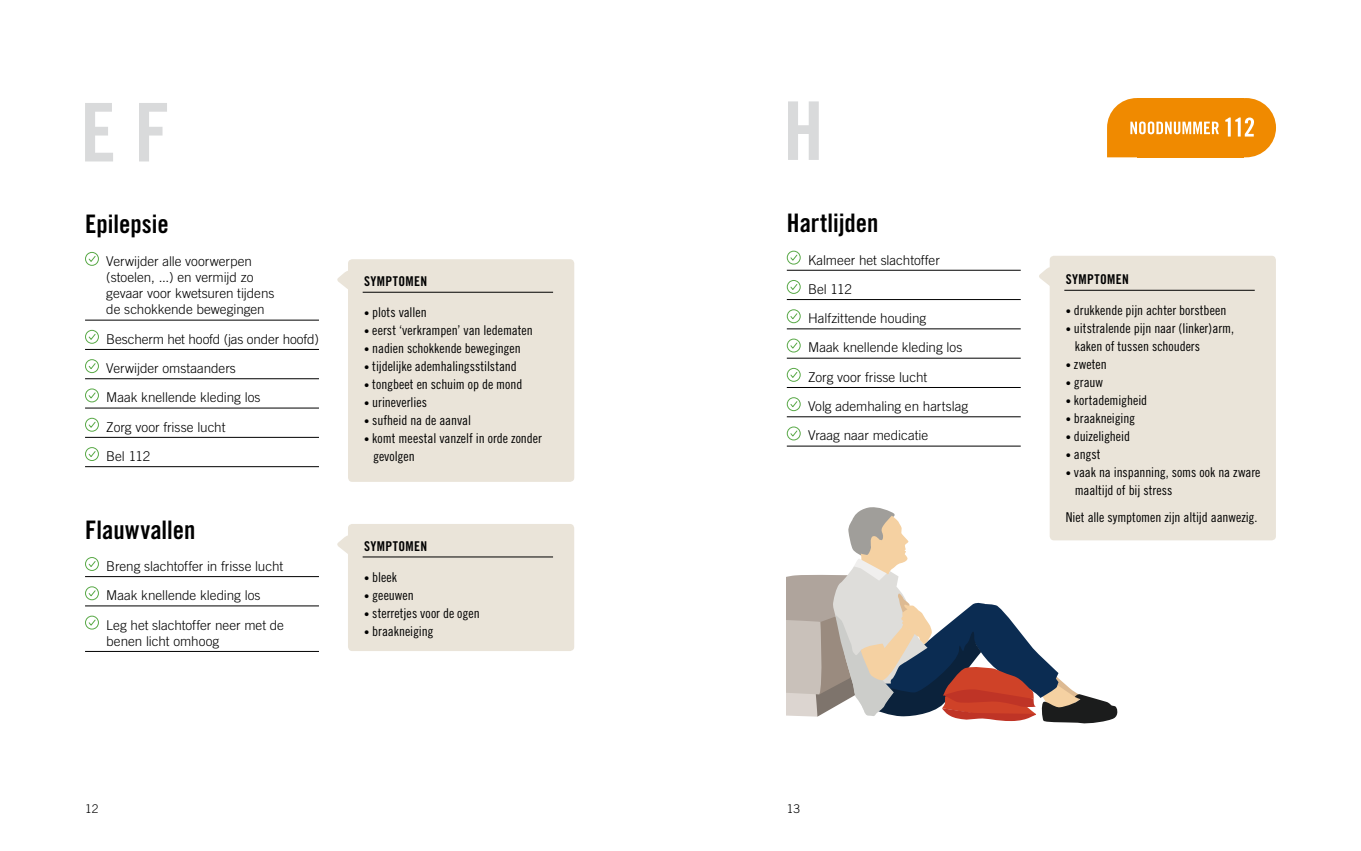
<style>
.page{position:relative;width:1361px;height:851px;background:#fff}
.page>*{position:absolute;margin:0;border:0;box-sizing:border-box;transform-origin:0 0}
.t1{font:81px "Trade Gothic Bold Cond Twenty";color:#d9dadb}
.t2{font:25.5px "Trade Gothic Bold Cond Twenty";color:#000}
.t3{font:13.5px/18px "Trade Gothic Cond Eighteen";color:#000}
.t4{font:300 13.5px/29.2px "Trade Gothic";letter-spacing:-.005em;color:#000}
.t5{font:13.5px "Trade Gothic Bold Cond Twenty";letter-spacing:.025em;color:#000}
.t6{font:300 12px "Trade Gothic";color:#000}
.s1{font-size:10.5px}
</style>
<div class="page">
<hr style="left:85px;top:576px;width:234px;height:1px;background:#000">
<hr style="left:85px;top:605px;width:234px;height:1px;background:#000">
<hr style="left:85px;top:651px;width:234px;height:1px;background:#000">
<svg style="left:85px;top:557px;width:14px;height:14px"></svg>
<svg style="left:85px;top:586px;width:14px;height:14px"></svg>
<svg style="left:85px;top:615px;width:14px;height:15px"></svg>
<hr style="left:787px;top:270px;width:233px;height:1px;background:#000">
<hr style="left:787px;top:299px;width:233px;height:1px;background:#000">
<hr style="left:787px;top:328px;width:233px;height:1px;background:#000">
<hr style="left:787px;top:358px;width:233px;height:1px;background:#000">
<hr style="left:787px;top:387px;width:233px;height:1px;background:#000">
<hr style="left:787px;top:416px;width:233px;height:1px;background:#000">
<hr style="left:787px;top:446px;width:233px;height:1px;background:#000">
<svg style="left:786px;top:250px;width:15px;height:15px"></svg>
<svg style="left:786px;top:280px;width:15px;height:14px"></svg>
<svg style="left:786px;top:309px;width:15px;height:14px"></svg>
<svg style="left:786px;top:338px;width:15px;height:15px"></svg>
<svg style="left:786px;top:367px;width:15px;height:15px"></svg>
<svg style="left:786px;top:397px;width:15px;height:14px"></svg>
<svg style="left:786px;top:426px;width:15px;height:15px"></svg>
<svg style="left:1107px;top:98px;width:169px;height:59px;background:#f29a23"></svg>
<hr style="left:85px;top:320px;width:234px;height:1px;background:#000">
<hr style="left:85px;top:349px;width:234px;height:1px;background:#000">
<hr style="left:85px;top:378px;width:234px;height:1px;background:#000">
<hr style="left:85px;top:408px;width:234px;height:1px;background:#000">
<hr style="left:85px;top:437px;width:234px;height:1px;background:#000">
<hr style="left:85px;top:466px;width:234px;height:1px;background:#000">
<svg style="left:85px;top:251px;width:14px;height:15px"></svg>
<svg style="left:85px;top:329px;width:14px;height:15px"></svg>
<svg style="left:85px;top:359px;width:14px;height:14px"></svg>
<svg style="left:85px;top:388px;width:14px;height:15px"></svg>
<svg style="left:85px;top:417px;width:14px;height:15px"></svg>
<svg style="left:85px;top:447px;width:14px;height:14px"></svg>
<div style="left:348px;top:259px;width:226px;height:223px;background:#eae4d9;border-radius:4px"></div>
<svg style="left:337px;top:271px;width:11px;height:18px"></svg>
<hr style="left:363px;top:292px;width:190px;height:1px;background:#000">
<div style="left:348px;top:524px;width:226px;height:127px;background:#eae4d9;border-radius:4px"></div>
<svg style="left:337px;top:535px;width:11px;height:19px"></svg>
<hr style="left:363px;top:556px;width:190px;height:1px;background:#000">
<div style="left:1049px;top:256px;width:227px;height:284px;background:#eae4d9;border-radius:4px"></div>
<svg style="left:1039px;top:262px;width:11px;height:28px"></svg>
<hr style="left:1064px;top:290px;width:190px;height:1px;background:#000">
<svg style="left:786px;top:505px;width:333px;height:219px"></svg>
<h1 class="t1" style="left:80px;top:83px;width:91px">E F</h1>
<h1 class="t1" style="left:783px;top:82px;width:42px">H</h1>
<h2 class="t2" style="left:85px;top:209px;width:85px">Epilepsie</h2>
<p class="t4" style="left:106px;top:253px;width:170px;line-height:16.2px">Verwijder alle voorwerpen (stoelen, ...) en vermijd zo gevaar voor kwetsuren tijdens de schokkende bewegingen</p>
<p class="t4" style="left:106px;top:324px;width:214px">Bescherm het hoofd (jas onder hoofd)<br>Verwijder omstaanders<br>Maak knellende kleding los<br>Zorg voor frisse lucht<br>Bel 112</p>
<h2 class="t2" style="left:85px;top:514px;width:112px">Flauwvallen</h2>
<p class="t4" style="left:106px;top:551px;width:179px">Breng slachtoffer in frisse lucht<br>Maak knellende kleding los<br>Leg het slachtoffer neer met de</p>
<p class="t4" style="left:106px;top:626px;width:114px">benen licht omhoog</p>
<p class="t5" style="left:364px;top:273px;width:65px">SYMPTOMEN</p>
<p class="t3" style="left:364px;top:303px;width:64px"><span class="s1">•</span> plots vallen</p>
<p class="t3" style="left:364px;top:321px;width:170px"><span class="s1">•</span> eerst ‘verkrampen’ van ledematen</p>
<p class="t3" style="left:364px;top:339px;width:158px"><span class="s1">•</span> nadien schokkende bewegingen</p>
<p class="t3" style="left:364px;top:357px;width:154px"><span class="s1">•</span> tijdelijke ademhalingsstilstand</p>
<p class="t3" style="left:364px;top:375px;width:160px"><span class="s1">•</span> tongbeet en schuim op de mond</p>
<p class="t3" style="left:364px;top:393px;width:65px"><span class="s1">•</span> urineverlies</p>
<p class="t3" style="left:364px;top:411px;width:108px"><span class="s1">•</span> sufheid na de aanval</p>
<p class="t3" style="left:373px;top:429px;width:170px;text-indent:-9px"><span class="s1">•</span> komt meestal vanzelf in orde zonder gevolgen</p>
<p class="t5" style="left:364px;top:537px;width:65px">SYMPTOMEN</p>
<p class="t3" style="left:364px;top:567px;width:35px"><span class="s1">•</span> bleek</p>
<p class="t3" style="left:364px;top:585px;width:51px"><span class="s1">•</span> geeuwen</p>
<p class="t3" style="left:364px;top:603px;width:117px"><span class="s1">•</span> sterretjes voor de ogen</p>
<p class="t3" style="left:364px;top:621px;width:71px"><span class="s1">•</span> braakneiging</p>
<h2 class="t2" style="left:787px;top:207px;width:93px">Hartlijden</h2>
<p class="t4" style="left:808px;top:245px;width:162px">Kalmeer het slachtoffer<br>Bel 112<br>Halfzittende houding<br>Maak knellende kleding los<br>Zorg voor frisse lucht<br>Volg ademhaling en hartslag<br>Vraag naar medicatie</p>
<p class="t6" style="left:85px;top:801px;width:15px">12</p>
<p class="t6" style="left:787px;top:801px;width:15px">13</p>
<p class="t5" style="left:1065px;top:271px;width:65px">SYMPTOMEN</p>
<p class="t3" style="left:1065px;top:301px;width:162px"><span class="s1">•</span> drukkende pijn achter borstbeen</p>
<p class="t3" style="left:1074px;top:319px;width:161px;text-indent:-9px"><span class="s1">•</span> uitstralende pijn naar (linker)arm, kaken of tussen schouders</p>
<p class="t3" style="left:1065px;top:355px;width:43px"><span class="s1">•</span> zweten</p>
<p class="t3" style="left:1065px;top:373px;width:39px"><span class="s1">•</span> grauw</p>
<p class="t3" style="left:1065px;top:391px;width:83px"><span class="s1">•</span> kortademigheid</p>
<p class="t3" style="left:1065px;top:409px;width:71px"><span class="s1">•</span> braakneiging</p>
<p class="t3" style="left:1065px;top:427px;width:66px"><span class="s1">•</span> duizeligheid</p>
<p class="t3" style="left:1065px;top:445px;width:36px"><span class="s1">•</span> angst</p>
<p class="t3" style="left:1074px;top:463px;width:187px;text-indent:-9px"><span class="s1">•</span> vaak na inspanning, soms ook na zware maaltijd of bij stress</p>
<p class="t3" style="left:1065px;top:507px;width:193px">Niet alle symptomen zijn altijd aanwezig.</p>
</div>
